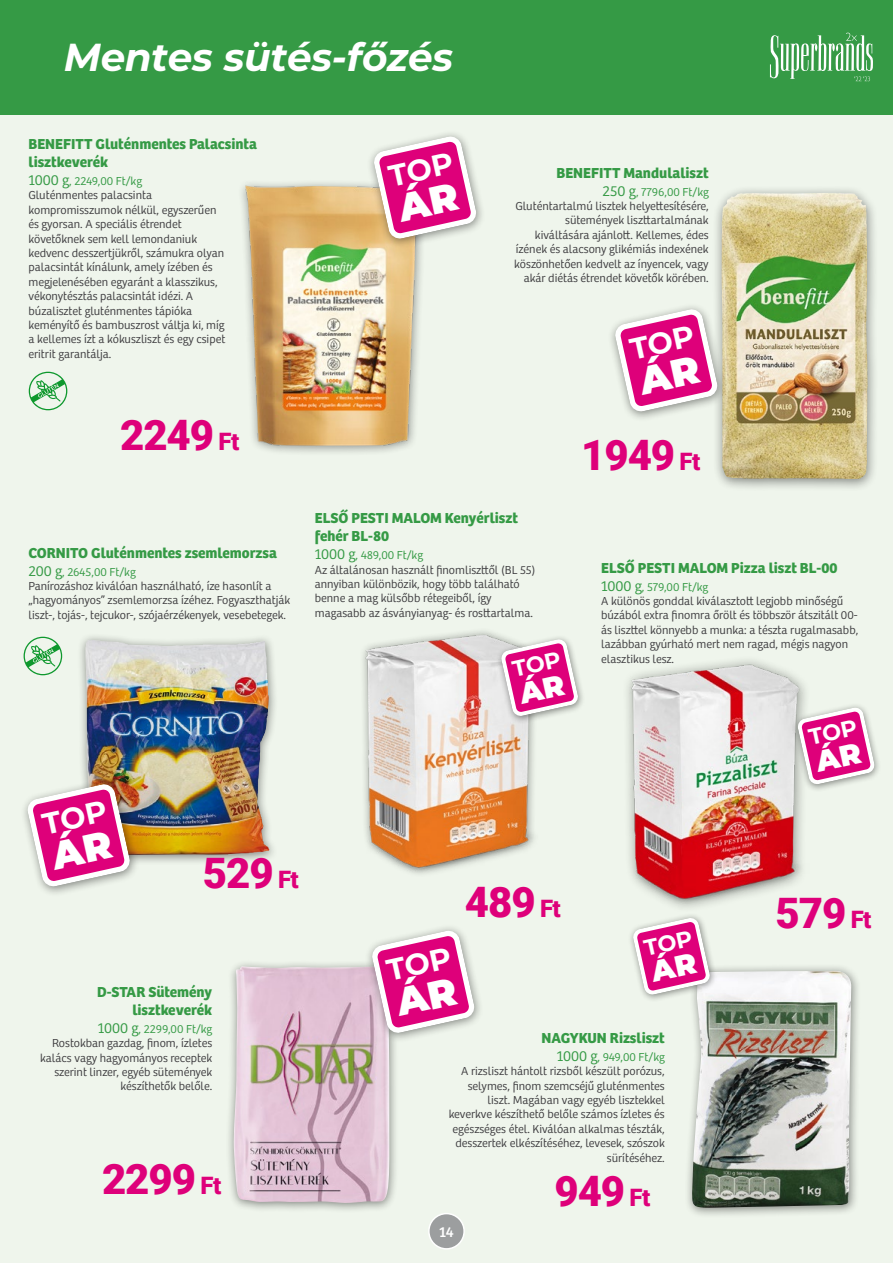
<style>
.page{position:relative;width:893px;height:1263px;background:#eff5ec}
.page>*{position:absolute;margin:0;border:0;box-sizing:border-box;transform-origin:0 0}
.t1{font:900 42px "Roboto";letter-spacing:-.025em;color:#de007a}
.t2{font:italic 700 39px "Montserrat";letter-spacing:-.01em;color:#fff}
.t3{font:700 15px/18px "Bree";color:#359a45}
.t4{font:15px "Bree";color:#fff}
.t5{font:300 12px/14.4px "Bree";color:#3e3d40}
.s1{font-size:15px;color:#359a45}
.s2{color:#359a45}
.s3{font-size:24px}
</style>
<div class="page">
<div style="left:78px;top:633px;width:201px;height:233px;background:#000;opacity:.45"></div>
<img style="left:85px;top:640px;width:184px;height:215px">
<div style="left:712px;top:185px;width:167px;height:307px;background:#000;opacity:.45"></div>
<img style="left:722px;top:193px;width:146px;height:286px">
<img style="left:242px;top:182px;width:180px;height:269px">
<img style="left:363px;top:631px;width:171px;height:242px">
<img style="left:627px;top:660px;width:179px;height:248px">
<div style="left:226px;top:959px;width:173px;height:254px;background:#000;opacity:.45"></div>
<img style="left:234px;top:966px;width:156px;height:237px">
<div style="left:684px;top:964px;width:177px;height:254px;background:#000;opacity:.45"></div>
<img style="left:692px;top:971px;width:159px;height:237px">
<div style="left:20px;top:777px;width:120px;height:120px;background:#000;opacity:.45"></div>
<div style="left:607px;top:302px;width:120px;height:120px;background:#000;opacity:.45"></div>
<div style="left:366px;top:129px;width:120px;height:120px;background:#000;opacity:.45"></div>
<div style="left:364px;top:924px;width:120px;height:120px;background:#000;opacity:.45"></div>
<div style="left:627px;top:913px;width:90px;height:89px;background:#000;opacity:.45"></div>
<div style="left:792px;top:703px;width:90px;height:89px;background:#000;opacity:.45"></div>
<div style="left:495px;top:634px;width:90px;height:90px;background:#000;opacity:.45"></div>
<div style="left:429px;top:1213px;width:35px;height:36px;background:#9c9e9f;border-radius:50%"></div>
<div style="left:428px;top:1213px;width:37px;height:36px;border:2px solid #fff;border-radius:50%"></div>
<div style="left:0;top:0;width:893px;height:115px;background:#359a45"></div>
<svg style="left:770px;top:33px;width:103px;height:48px"></svg>
<svg style="left:24px;top:637px;width:38px;height:38px"></svg>
<svg style="left:29px;top:372px;width:38px;height:38px"></svg>
<svg style="left:29px;top:783px;width:102px;height:105px;background:#dd5b9c"></svg>
<svg style="left:617px;top:308px;width:102px;height:105px;background:#e163a7"></svg>
<svg style="left:376px;top:135px;width:102px;height:105px;background:#e161a2"></svg>
<svg style="left:374px;top:929px;width:102px;height:105px;background:#e162a7"></svg>
<svg style="left:635px;top:917px;width:76px;height:79px"></svg>
<svg style="left:799px;top:706px;width:76px;height:79px;background:#e162a6"></svg>
<svg style="left:503px;top:638px;width:76px;height:79px;background:#e061a6"></svg>
<h2 class="t2" style="left:64px;top:31px;width:391px">Mentes sütés-főzés</h2>
<p class="t3" style="left:28px;top:135px;width:230px">BENEFITT Gluténmentes Palacsinta lisztkeverék</p>
<p class="t5" style="left:28px;top:174px;width:198px"><span class="s1">1000 g</span><span class="s2">, 2249,00 Ft/kg<br></span>Gluténmentes palacsinta kompromisszumok nélkül, egyszerűen és gyorsan. A speciális étrendet követőknek sem kell lemondaniuk kedvenc desszertjükről, számukra olyan palacsintát kínálunk, amely ízében és megjelenésében egyaránt a klasszikus, vékonytésztás palacsintát idézi. A búzalisztet gluténmentes tápióka keményítő és bambuszrost váltja ki, míg a kellemes ízt a kókuszliszt és egy csipet eritrit garantálja.</p>
<h1 class="t1" style="left:120px;top:406px;width:121px">2249 <span class="s3">Ft</span></h1>
<p class="t3" style="left:556px;top:164px;width:154px">BENEFITT Mandulaliszt</p>
<p class="t5" style="left:514px;top:185px;width:196px;text-align:right"><span class="s1">250 g</span><span class="s2">, 7796,00 Ft/kg<br></span>Gluténtartalmú lisztek helyettesítésére, sütemények liszttartalmának kiváltására ajánlott. Kellemes, édes ízének és alacsony glikémiás indexének köszönhetően kedvelt az ínyencek, vagy akár diétás étrendet követők körében.</p>
<h1 class="t1" style="left:581px;top:426px;width:121px">1949 <span class="s3">Ft</span></h1>
<p class="t3" style="left:28px;top:544px;width:250px">CORNITO Gluténmentes zsemlemorzsa</p>
<p class="t5" style="left:28px;top:564px;width:263px"><span class="s1">200 g</span><span class="s2">, 2645,00 Ft/kg<br></span>Panírozáshoz kiválóan használható, íze hasonlít a „hagyományos” zsemlemorzsa ízéhez. Fogyaszthatják liszt-, tojás-, tejcukor-, szójaérzékenyek, vesebetegek.</p>
<p class="t3" style="left:315px;top:509px;width:205px">ELSŐ PESTI MALOM Kenyérliszt fehér BL-80</p>
<p class="t5" style="left:315px;top:548px;width:222px"><span class="s1">1000 g</span><span class="s2">, 489,00 Ft/kg<br></span>Az általánosan használt finomliszttől (BL 55) annyiban különbözik, hogy több található benne a mag külsőbb rétegeiből, így magasabb az ásványianyag- és rosttartalma.</p>
<p class="t3" style="left:601px;top:559px;width:238px">ELSŐ PESTI MALOM Pizza liszt BL-00</p>
<p class="t5" style="left:601px;top:580px;width:259px"><span class="s1">1000 g</span><span class="s2">, 579,00 Ft/kg<br></span>A különös gonddal kiválasztott legjobb minőségű búzából extra finomra őrölt és többször átszitált 00- ás liszttel könnyebb a munka: a tészta rugalmasabb, lazábban gyúrható mert nem ragad, mégis nagyon elasztikus lesz.</p>
<h1 class="t1" style="left:203px;top:843px;width:97px">529 <span class="s3">Ft</span></h1>
<h1 class="t1" style="left:465px;top:872px;width:97px">489 <span class="s3">Ft</span></h1>
<h1 class="t1" style="left:775px;top:883px;width:97px">579 <span class="s3">Ft</span></h1>
<p class="t3" style="left:97px;top:983px;width:117px;text-align:right">D-STAR Sütemény lisztkeverék</p>
<p class="t5" style="left:40px;top:1022px;width:174px;text-align:right"><span class="s1">1000 g</span><span class="s2">, 2299,00 Ft/kg<br></span>Rostokban gazdag, finom, ízletes kalács vagy hagyományos receptek szerint linzer, egyéb sütemények készíthetők belőle.</p>
<p class="t3" style="left:541px;top:1029px;width:125px">NAGYKUN Rizsliszt</p>
<p class="t5" style="left:449px;top:1050px;width:218px;text-align:right"><span class="s1">1000 g</span><span class="s2">, 949,00 Ft/kg<br></span>A rizsliszt hántolt rizsből készült porózus, selymes, finom szemcséjű gluténmentes liszt. Magában vagy egyéb lisztekkel keverkve készíthető belőle számos ízletes és egészséges étel. Kiválóan alkalmas tészták, desszertek elkészítéséhez, levesek, szószok sürítéséhez.</p>
<h1 class="t1" style="left:102px;top:1149px;width:121px">2299 <span class="s3">Ft</span></h1>
<h1 class="t1" style="left:554px;top:1162px;width:97px">949 <span class="s3">Ft</span></h1>
<p class="t4" style="left:439px;top:1223px;width:16px">14</p>
</div>
